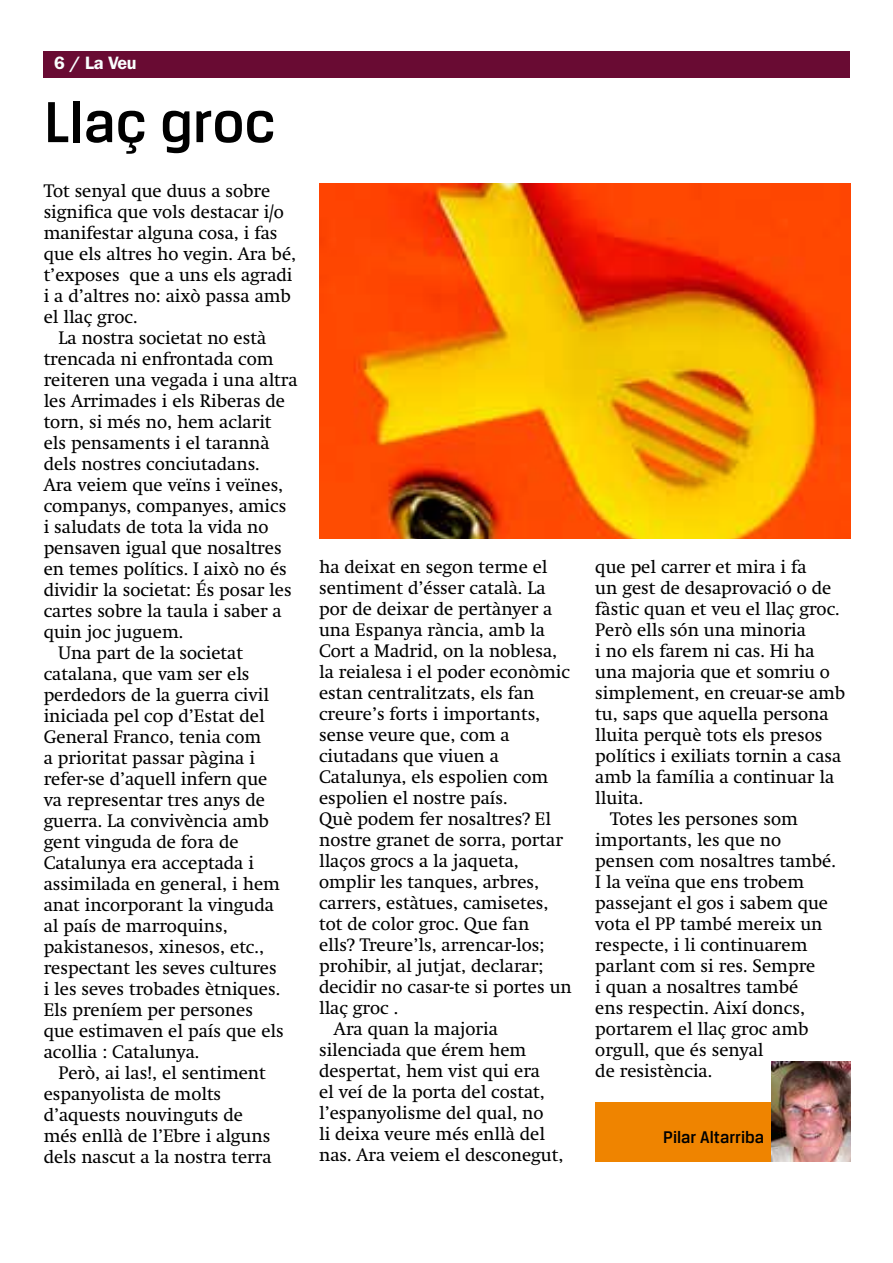
<style>
.page{position:relative;width:893px;height:1263px;background:#fff}
.page>*{position:absolute;margin:0;border:0;box-sizing:border-box;transform-origin:0 0}
.t1{font:500 61.5px "Breuer Text";color:#000}
.t2{font:18px "Swift";color:#000}
.t3{font:500 18px "Breuer Text";color:#000}
.t4{font:600 18px "ITC Franklin Gothic Std";color:#faffff}
</style>
<div class="page">
<div style="left:595px;top:1102px;width:255px;height:59px;background:#ef8400"></div>
<img style="left:771px;top:1061px;width:79px;height:100px">
<img style="left:319px;top:183px;width:531px;height:356px">
<div style="left:43px;top:51px;width:807px;height:27px;background:#690b33"></div>
<p class="t4" style="left:54px;top:53px;width:84px">6 / La Veu</p>
<h1 class="t1" style="left:44px;top:89px;width:233px">Llaç groc</h1>
<p class="t2" style="left:44px;top:180px;width:228px">Tot senyal que duus a sobre</p>
<p class="t2" style="left:44px;top:201px;width:242px">significa que vols destacar i/o</p>
<p class="t2" style="left:44px;top:222px;width:235px">manifestar alguna cosa, i fas</p>
<p class="t2" style="left:44px;top:243px;width:254px">que els altres ho vegin. Ara bé,</p>
<p class="t2" style="left:44px;top:264px;width:250px">t’exposes que a uns els agradi</p>
<p class="t2" style="left:44px;top:285px;width:249px">i a d’altres no: això passa amb</p>
<p class="t2" style="left:44px;top:306px;width:95px">el llaç groc.</p>
<p class="t2" style="left:59px;top:327px;width:209px">La nostra societat no està</p>
<p class="t2" style="left:44px;top:348px;width:231px">trencada ni enfrontada com</p>
<p class="t2" style="left:44px;top:369px;width:255px">reiteren una vegada i una altra</p>
<p class="t2" style="left:44px;top:390px;width:243px">les Arrimades i els Riberas de</p>
<p class="t2" style="left:44px;top:411px;width:229px">torn, si més no, hem aclarit</p>
<p class="t2" style="left:44px;top:432px;width:228px">els pensaments i el tarannà</p>
<p class="t2" style="left:44px;top:453px;width:218px">dels nostres conciutadans.</p>
<p class="t2" style="left:44px;top:474px;width:241px">Ara veiem que veïns i veïnes,</p>
<p class="t2" style="left:44px;top:495px;width:244px">companys, companyes, amics</p>
<p class="t2" style="left:44px;top:516px;width:226px">i saludats de tota la vida no</p>
<p class="t2" style="left:44px;top:537px;width:239px">pensaven igual que nosaltres</p>
<p class="t2" style="left:44px;top:558px;width:245px">en temes polítics. I això no és</p>
<p class="t2" style="left:44px;top:579px;width:250px">dividir la societat: És posar les</p>
<p class="t2" style="left:44px;top:600px;width:240px">cartes sobre la taula i saber a</p>
<p class="t2" style="left:44px;top:621px;width:141px">quin joc juguem.</p>
<p class="t2" style="left:59px;top:642px;width:186px">Una part de la societat</p>
<p class="t2" style="left:44px;top:663px;width:207px">catalana, que vam ser els</p>
<p class="t2" style="left:44px;top:684px;width:227px">perdedors de la guerra civil</p>
<p class="t2" style="left:44px;top:705px;width:222px">iniciada pel cop d’Estat del</p>
<p class="t2" style="left:44px;top:726px;width:219px">General Franco, tenia com</p>
<p class="t2" style="left:44px;top:747px;width:213px">a prioritat passar pàgina i</p>
<p class="t2" style="left:44px;top:768px;width:225px">refer-se d’aquell infern que</p>
<p class="t2" style="left:44px;top:789px;width:223px">va representar tres anys de</p>
<p class="t2" style="left:44px;top:810px;width:227px">guerra. La convivència amb</p>
<p class="t2" style="left:44px;top:831px;width:196px">gent vinguda de fora de</p>
<p class="t2" style="left:44px;top:852px;width:212px">Catalunya era acceptada i</p>
<p class="t2" style="left:44px;top:873px;width:238px">assimilada en general, i hem</p>
<p class="t2" style="left:44px;top:894px;width:232px">anat incorporant la vinguda</p>
<p class="t2" style="left:44px;top:915px;width:186px">al país de marroquins,</p>
<p class="t2" style="left:44px;top:936px;width:222px">pakistanesos, xinesos, etc.,</p>
<p class="t2" style="left:44px;top:958px;width:235px">respectant les seves cultures</p>
<p class="t2" style="left:44px;top:979px;width:238px">i les seves trobades ètniques.</p>
<p class="t2" style="left:44px;top:1000px;width:211px">Els preníem per persones</p>
<p class="t2" style="left:44px;top:1021px;width:242px">que estimaven el país que els</p>
<p class="t2" style="left:44px;top:1042px;width:157px">acollia : Catalunya.</p>
<p class="t2" style="left:59px;top:1063px;width:209px">Però, ai las!, el sentiment</p>
<p class="t2" style="left:44px;top:1084px;width:179px">espanyolista de molts</p>
<p class="t2" style="left:44px;top:1105px;width:201px">d’aquests nouvinguts de</p>
<p class="t2" style="left:44px;top:1126px;width:228px">més enllà de l’Ebre i alguns</p>
<p class="t2" style="left:44px;top:1147px;width:229px">dels nascut a la nostra terra</p>
<p class="t2" style="left:319px;top:556px;width:230px">ha deixat en segon terme el</p>
<p class="t2" style="left:319px;top:577px;width:228px">sentiment d’ésser català. La</p>
<p class="t2" style="left:319px;top:598px;width:235px">por de deixar de pertànyer a</p>
<p class="t2" style="left:319px;top:619px;width:227px">una Espanya rància, amb la</p>
<p class="t2" style="left:319px;top:640px;width:240px">Cort a Madrid, on la noblesa,</p>
<p class="t2" style="left:319px;top:661px;width:252px">la reialesa i el poder econòmic</p>
<p class="t2" style="left:319px;top:682px;width:217px">estan centralitzats, els fan</p>
<p class="t2" style="left:319px;top:703px;width:223px">creure’s forts i importants,</p>
<p class="t2" style="left:319px;top:724px;width:192px">sense veure que, com a</p>
<p class="t2" style="left:319px;top:745px;width:181px">ciutadans que viuen a</p>
<p class="t2" style="left:319px;top:766px;width:231px">Catalunya, els espolien com</p>
<p class="t2" style="left:319px;top:787px;width:190px">espolien el nostre país.</p>
<p class="t2" style="left:319px;top:808px;width:234px">Què podem fer nosaltres? El</p>
<p class="t2" style="left:319px;top:830px;width:245px">nostre granet de sorra, portar</p>
<p class="t2" style="left:319px;top:851px;width:201px">llaços grocs a la jaqueta,</p>
<p class="t2" style="left:319px;top:872px;width:222px">omplir les tanques, arbres,</p>
<p class="t2" style="left:319px;top:893px;width:231px">carrers, estàtues, camisetes,</p>
<p class="t2" style="left:319px;top:914px;width:212px">tot de color groc. Que fan</p>
<p class="t2" style="left:319px;top:935px;width:227px">ells? Treure’ls, arrencar-los;</p>
<p class="t2" style="left:319px;top:956px;width:226px">prohibir, al jutjat, declarar;</p>
<p class="t2" style="left:319px;top:977px;width:254px">decidir no casar-te si portes un</p>
<p class="t2" style="left:319px;top:998px;width:81px">llaç groc .</p>
<p class="t2" style="left:334px;top:1019px;width:165px">Ara quan la majoria</p>
<p class="t2" style="left:319px;top:1040px;width:209px">silenciada que érem hem</p>
<p class="t2" style="left:319px;top:1061px;width:223px">despertat, hem vist qui era</p>
<p class="t2" style="left:319px;top:1082px;width:227px">el veí de la porta del costat,</p>
<p class="t2" style="left:319px;top:1103px;width:226px">l’espanyolisme del qual, no</p>
<p class="t2" style="left:319px;top:1124px;width:227px">li deixa veure més enllà del</p>
<p class="t2" style="left:319px;top:1145px;width:246px">nas. Ara veiem el desconegut,</p>
<p class="t2" style="left:595px;top:557px;width:213px">que pel carrer et mira i fa</p>
<p class="t2" style="left:595px;top:578px;width:238px">un gest de desaprovació o de</p>
<p class="t2" style="left:595px;top:599px;width:246px">fàstic quan et veu el llaç groc.</p>
<p class="t2" style="left:595px;top:620px;width:212px">Però ells són una minoria</p>
<p class="t2" style="left:595px;top:641px;width:221px">i no els farem ni cas. Hi ha</p>
<p class="t2" style="left:595px;top:662px;width:236px">una majoria que et somriu o</p>
<p class="t2" style="left:595px;top:683px;width:252px">simplement, en creuar-se amb</p>
<p class="t2" style="left:595px;top:704px;width:235px">tu, saps que aquella persona</p>
<p class="t2" style="left:595px;top:725px;width:229px">lluita perquè tots els presos</p>
<p class="t2" style="left:595px;top:746px;width:248px">polítics i exiliats tornin a casa</p>
<p class="t2" style="left:595px;top:767px;width:240px">amb la família a continuar la</p>
<p class="t2" style="left:595px;top:788px;width:49px">lluita.</p>
<p class="t2" style="left:610px;top:809px;width:189px">Totes les persones som</p>
<p class="t2" style="left:595px;top:830px;width:187px">importants, les que no</p>
<p class="t2" style="left:595px;top:851px;width:242px">pensen com nosaltres també.</p>
<p class="t2" style="left:595px;top:872px;width:210px">I la veïna que ens trobem</p>
<p class="t2" style="left:595px;top:893px;width:234px">passejant el gos i sabem que</p>
<p class="t2" style="left:595px;top:914px;width:229px">vota el PP també mereix un</p>
<p class="t2" style="left:595px;top:935px;width:214px">respecte, i li continuarem</p>
<p class="t2" style="left:595px;top:956px;width:222px">parlant com si res. Sempre</p>
<p class="t2" style="left:595px;top:977px;width:204px">i quan a nosaltres també</p>
<p class="t2" style="left:595px;top:998px;width:211px">ens respectin. Així doncs,</p>
<p class="t2" style="left:595px;top:1019px;width:215px">portarem el llaç groc amb</p>
<p class="t2" style="left:595px;top:1040px;width:170px">orgull, que és senyal</p>
<p class="t2" style="left:595px;top:1061px;width:118px">de resistència.</p>
<p class="t3" style="left:663px;top:1127px;width:102px">Pilar Altarriba</p>
</div>
